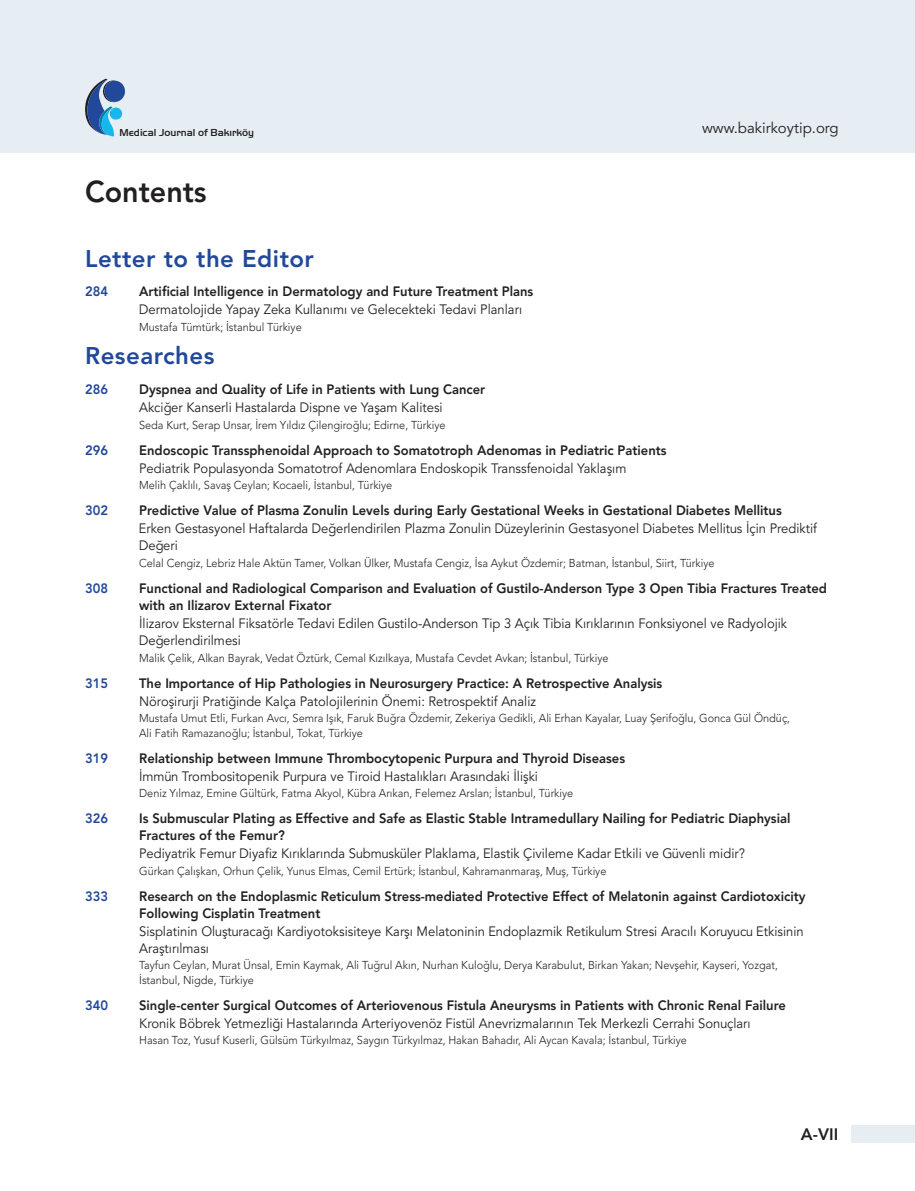
<style>
.page{position:relative;width:915px;height:1191px;background:#fff}
.page>*{position:absolute;margin:0;border:0;box-sizing:border-box;transform-origin:0 0}
.BASLIK{font:800 30px "Avenir LT Std";color:#231f20;scale:.96 1}
.TÜR{font:800 24px "Avenir LT Std";letter-spacing:.02em;color:#22489b}
.t1{font:800 16.5px "Avenir LT Std";color:#231f20}
.t2{font:15px "Avenir LT Std";color:#231f20}
.içindekiler_1{font:800 13.5px/17.1px "Avenir LT Std";color:#231f20;scale:.96 1}
.icindekiler_2{font:13.5px/17.1px "Avenir LT Std";color:#231f20;scale:.96 1}
.içindekiler_1-2{font:800 13.5px "Avenir LT Std";color:#22489b;scale:.96 1}
.icindekiler_3{font:300 11.4px/14.4px "Avenir LT Std";color:#231f20;scale:.96 1}
.t3{font:500 10.5px "Handel Got D";color:#231f20}
</style>
<div class="page">
<div style="left:0;top:0;width:914px;height:153px;background:#e6edf3"></div>
<svg style="left:85px;top:79px;width:40px;height:57px"></svg>
<div style="left:850px;top:1125px;width:64px;height:17px;background:#e6edf3"></div>
<p class="t3" style="left:119px;top:127px;width:136px">Medical Journal of Bakırköy</p>
<h3 class="t2" style="left:701px;top:119px;width:138px">www.bakirkoytip.org</h3>
<p class="BASLIK" style="left:85px;top:174px;width:128px">Contents</p>
<p class="TÜR" style="left:85px;top:244px;width:230px">Letter to the Editor</p>
<p class="içindekiler_1-2" style="left:85px;top:284px;width:25px">284</p>
<p class="içindekiler_1" style="left:139px;top:283px;width:412px">Artificial Intelligence in Dermatology and Future Treatment Plans</p>
<p class="icindekiler_2" style="left:139px;top:301px;width:400px">Dermatolojide Yapay Zeka Kullanımı ve Gelecekteki Tedavi Planları</p>
<p class="icindekiler_3" style="left:139px;top:320px;width:171px">Mustafa Tümtürk; İstanbul Türkiye</p>
<p class="TÜR" style="left:85px;top:342px;width:131px">Researches</p>
<p class="içindekiler_1-2" style="left:85px;top:381px;width:25px">286</p>
<p class="içindekiler_1" style="left:139px;top:381px;width:362px">Dyspnea and Quality of Life in Patients with Lung Cancer</p>
<p class="icindekiler_2" style="left:139px;top:399px;width:317px">Akciğer Kanserli Hastalarda Dispne ve Yaşam Kalitesi</p>
<p class="icindekiler_3" style="left:139px;top:417px;width:320px">Seda Kurt, Serap Unsar, İrem Yıldız Çilengiroğlu; Edirne, Türkiye</p>
<p class="içindekiler_1-2" style="left:85px;top:442px;width:25px">296</p>
<p class="içindekiler_1" style="left:139px;top:441px;width:551px">Endoscopic Transsphenoidal Approach to Somatotroph Adenomas in Pediatric Patients</p>
<p class="icindekiler_2" style="left:139px;top:460px;width:509px">Pediatrik Populasyonda Somatotrof Adenomlara Endoskopik Transsfenoidal Yaklaşım</p>
<p class="icindekiler_3" style="left:139px;top:478px;width:265px">Melih Çaklılı, Savaş Ceylan; Kocaeli, İstanbul, Türkiye</p>
<p class="içindekiler_1-2" style="left:85px;top:502px;width:25px">302</p>
<p class="içindekiler_1" style="left:139px;top:502px;width:670px">Predictive Value of Plasma Zonulin Levels during Early Gestational Weeks in Gestational Diabetes Mellitus</p>
<p class="icindekiler_2" style="left:139px;top:520px;width:707px">Erken Gestasyonel Haftalarda Değerlendirilen Plazma Zonulin Düzeylerinin Gestasyonel Diabetes Mellitus İçin Prediktif<br>Değeri</p>
<p class="icindekiler_3" style="left:139px;top:556px;width:600px">Celal Cengiz, Lebriz Hale Aktün Tamer, Volkan Ülker, Mustafa Cengiz, İsa Aykut Özdemir; Batman, İstanbul, Siirt, Türkiye</p>
<p class="içindekiler_1-2" style="left:85px;top:580px;width:25px">308</p>
<p class="içindekiler_1" style="left:139px;top:579px;width:717px">Functional and Radiological Comparison and Evaluation of Gustilo-Anderson Type 3 Open Tibia Fractures Treated with an Ilizarov External Fixator</p>
<p class="icindekiler_2" style="left:139px;top:615px;width:676px">İlizarov Eksternal Fiksatörle Tedavi Edilen Gustilo-Anderson Tip 3 Açık Tibia Kırıklarının Fonksiyonel ve Radyolojik<br>Değerlendirilmesi</p>
<p class="icindekiler_3" style="left:139px;top:650px;width:490px">Malik Çelik, Alkan Bayrak, Vedat Öztürk, Cemal Kızılkaya, Mustafa Cevdet Avkan; İstanbul, Türkiye</p>
<p class="içindekiler_1-2" style="left:85px;top:675px;width:25px">315</p>
<p class="içindekiler_1" style="left:139px;top:674px;width:546px">The Importance of Hip Pathologies in Neurosurgery Practice: A Retrospective Analysis</p>
<p class="icindekiler_2" style="left:139px;top:693px;width:414px">Nöroşirurji Pratiğinde Kalça Patolojilerinin Önemi: Retrospektif Analiz</p>
<p class="icindekiler_3" style="left:139px;top:711px;width:679px">Mustafa Umut Etli, Furkan Avcı, Semra Işık, Faruk Buğra Özdemir, Zekeriya Gedikli, Ali Erhan Kayalar, Luay Şerifoğlu, Gonca Gül Öndüç,<br>Ali Fatih Ramazanoğlu; İstanbul, Tokat, Türkiye</p>
<p class="içindekiler_1-2" style="left:85px;top:750px;width:25px">319</p>
<p class="içindekiler_1" style="left:139px;top:749px;width:507px">Relationship between Immune Thrombocytopenic Purpura and Thyroid Diseases</p>
<p class="icindekiler_2" style="left:139px;top:767px;width:417px">İmmün Trombositopenik Purpura ve Tiroid Hastalıkları Arasındaki İlişki</p>
<p class="icindekiler_3" style="left:139px;top:786px;width:453px">Deniz Yılmaz, Emine Gültürk, Fatma Akyol, Kübra Arıkan, Felemez Arslan; İstanbul, Türkiye</p>
<p class="içindekiler_1-2" style="left:85px;top:810px;width:25px">326</p>
<p class="içindekiler_1" style="left:139px;top:810px;width:679px">Is Submuscular Plating as Effective and Safe as Elastic Stable Intramedullary Nailing for Pediatric Diaphysial<br>Fractures of the Femur?</p>
<p class="icindekiler_2" style="left:139px;top:845px;width:632px">Pediyatrik Femur Diyafiz Kırıklarında Submusküler Plaklama, Elastik Çivileme Kadar Etkili ve Güvenli midir?</p>
<p class="icindekiler_3" style="left:139px;top:863px;width:488px">Gürkan Çalışkan, Orhun Çelik, Yunus Elmas, Cemil Ertürk; İstanbul, Kahramanmaraş, Muş, Türkiye</p>
<p class="içindekiler_1-2" style="left:85px;top:888px;width:25px">333</p>
<p class="içindekiler_1" style="left:139px;top:887px;width:695px">Research on the Endoplasmic Reticulum Stress-mediated Protective Effect of Melatonin against Cardiotoxicity<br>Following Cisplatin Treatment</p>
<p class="icindekiler_2" style="left:139px;top:923px;width:693px">Sisplatinin Oluşturacağı Kardiyotoksisiteye Karşı Melatoninin Endoplazmik Retikulum Stresi Aracılı Koruyucu Etkisinin<br>Araştırılması</p>
<p class="icindekiler_3" style="left:139px;top:958px;width:666px">Tayfun Ceylan, Murat Ünsal, Emin Kaymak, Ali Tuğrul Akın, Nurhan Kuloğlu, Derya Karabulut, Birkan Yakan; Nevşehir, Kayseri, Yozgat,<br>İstanbul, Nigde, Türkiye</p>
<p class="içindekiler_1-2" style="left:85px;top:997px;width:25px">340</p>
<p class="içindekiler_1" style="left:139px;top:996px;width:675px">Single-center Surgical Outcomes of Arteriovenous Fistula Aneurysms in Patients with Chronic Renal Failure</p>
<p class="icindekiler_2" style="left:139px;top:1015px;width:638px">Kronik Böbrek Yetmezliği Hastalarında Arteriyovenöz Fistül Anevrizmalarının Tek Merkezli Cerrahi Sonuçları</p>
<p class="icindekiler_3" style="left:139px;top:1033px;width:572px">Hasan Toz, Yusuf Kuserli, Gülsüm Türkyılmaz, Saygın Türkyılmaz, Hakan Bahadır, Ali Aycan Kavala; İstanbul, Türkiye</p>
<h3 class="t1" style="left:800px;top:1124px;width:39px">A-VII</h3>
</div>
